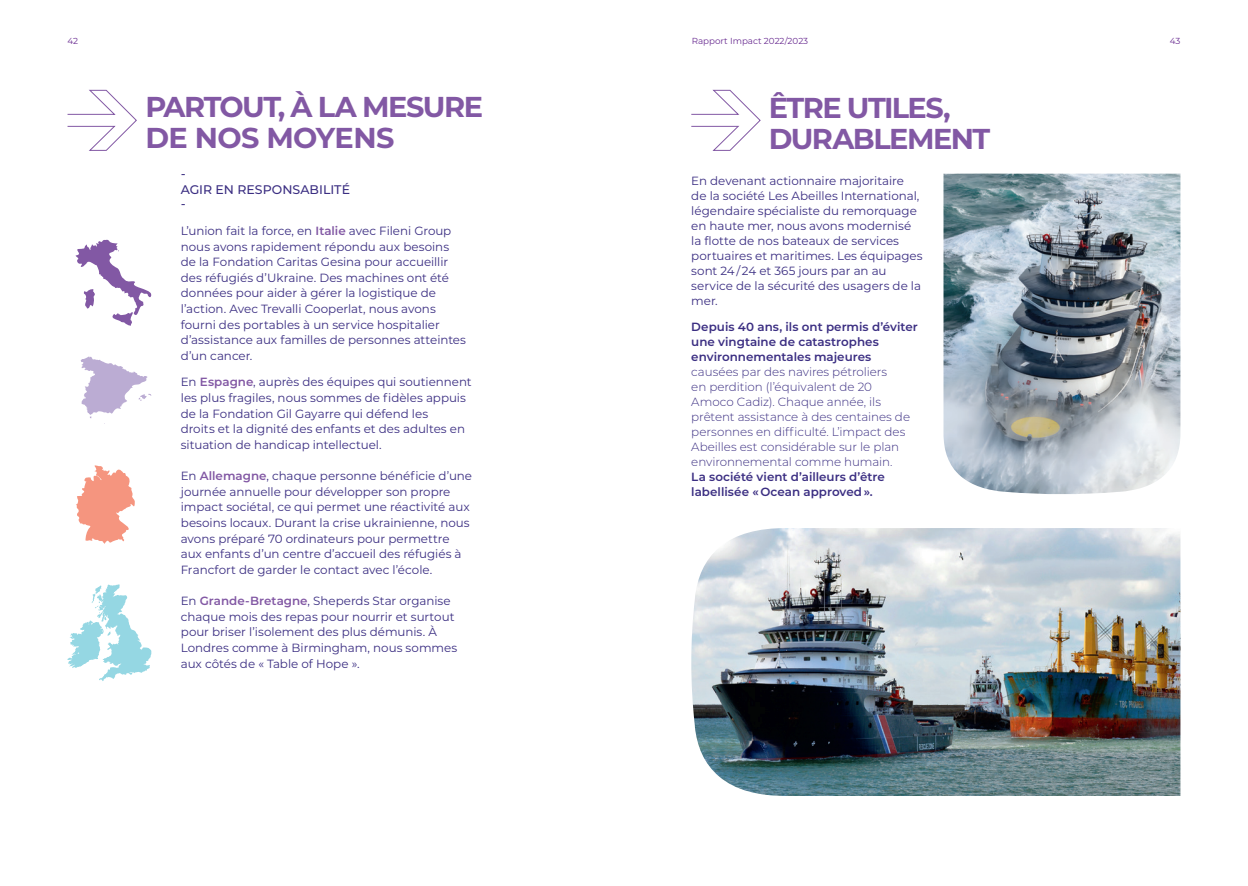
<style>
.page{position:relative;width:1248px;height:886px;background:#fff}
.page>*{position:absolute;margin:0;border:0;box-sizing:border-box;transform-origin:0 0}
.t1{font:700 28.75px/31.2px "Montserrat";letter-spacing:-.05em;color:#8258a4}
.t2{font:500 12.5px/15px "Montserrat";color:#3b2e82}
.t3{font:11.88px/15.6px "Montserrat";color:#3b2e82}
.t4{font:300 11.88px/15px "Montserrat";letter-spacing:-.005em;color:#3b2e82}
.t5{font:600 11.88px/15px "Montserrat";color:#3b2e82}
.t6{font:8.75px "Montserrat";color:#692c91}
.s1{font-weight:600;color:#8258a4}
</style>
<div class="page">
<svg style="left:67px;top:90px;width:70px;height:61px"></svg>
<svg style="left:691px;top:90px;width:70px;height:61px"></svg>
<img style="left:943px;top:174px;width:237px;height:320px">
<img style="left:691px;top:528px;width:489px;height:268px">
<svg style="left:76px;top:465px;width:59px;height:79px"></svg>
<svg style="left:75px;top:239px;width:77px;height:87px"></svg>
<svg style="left:81px;top:356px;width:71px;height:68px"></svg>
<svg style="left:67px;top:584px;width:84px;height:97px"></svg>
<p class="t6" style="left:67px;top:35px;width:12px">42</p>
<p class="t6" style="left:691px;top:35px;width:118px">Rapport Impact 2022/2023</p>
<p class="t6" style="left:1169px;top:35px;width:12px">43</p>
<h1 class="t1" style="left:145px;top:90px;width:339px">PARTOUT, À LA MESURE<br>DE NOS MOYENS</h1>
<h1 class="t1" style="left:768px;top:91px;width:223px">ÊTRE UTILES,<br>DURABLEMENT</h1>
<p class="t2" style="left:181px;top:166px;width:171px">-<br>AGIR EN RESPONSABILITÉ -</p>
<p class="t3" style="left:181px;top:222px;width:287px">L’union fait la force, en <span class="s1">Italie</span> avec Fileni Group nous avons rapidement répondu aux besoins de la Fondation Caritas Gesina pour accueillir des réfugiés d’Ukraine. Des machines ont été données pour aider à gérer la logistique de l’action. Avec Trevalli Cooperlat, nous avons fourni des portables à un service hospitalier d’assistance aux familles de personnes atteintes d’un cancer.</p>
<p class="t3" style="left:181px;top:374px;width:292px">En <span class="s1">Espagne</span>, auprès des équipes qui soutiennent les plus fragiles, nous sommes de fidèles appuis de la Fondation Gil Gayarre qui défend les<br>droits et la dignité des enfants et des adultes en situation de handicap intellectuel.</p>
<p class="t3" style="left:181px;top:467px;width:293px">En <span class="s1">Allemagne</span>, chaque personne bénéficie d’une journée annuelle pour développer son propre impact sociétal, ce qui permet une réactivité aux besoins locaux. Durant la crise ukrainienne, nous avons préparé 70 ordinateurs pour permettre aux enfants d’un centre d’accueil des réfugiés à Francfort de garder le contact avec l’école.</p>
<p class="t3" style="left:181px;top:593px;width:278px">En <span class="s1">Grande-Bretagne</span>, Sheperds Star organise chaque mois des repas pour nourrir et surtout pour briser l’isolement des plus démunis. À Londres comme à Birmingham, nous sommes aux côtés de « Table of Hope ».</p>
<p class="t3" style="left:691px;top:173px;width:233px;line-height:15px">En devenant actionnaire majoritaire<br>de la société Les Abeilles International, légendaire spécialiste du remorquage en haute mer, nous avons modernisé la flotte de nos bateaux de services portuaires et maritimes. Les équipages sont 24 / 24 et 365 jours par an au service de la sécurité des usagers de la mer.</p>
<p class="t5" style="left:691px;top:318px;width:228px">Depuis 40 ans, ils ont permis d’éviter une vingtaine de catastrophes environnementales majeures</p>
<p class="t4" style="left:691px;top:364px;width:220px">causées par des navires pétroliers<br>en perdition (l’équivalent de 20<br>Amoco Cadiz). Chaque année, ils prêtent assistance à des centaines de personnes en difficulté. L’impact des Abeilles est considérable sur le plan environnemental comme humain.</p>
<p class="t5" style="left:691px;top:468px;width:195px">La société vient d’ailleurs d’être labellisée « Ocean approved ».</p>
</div>
